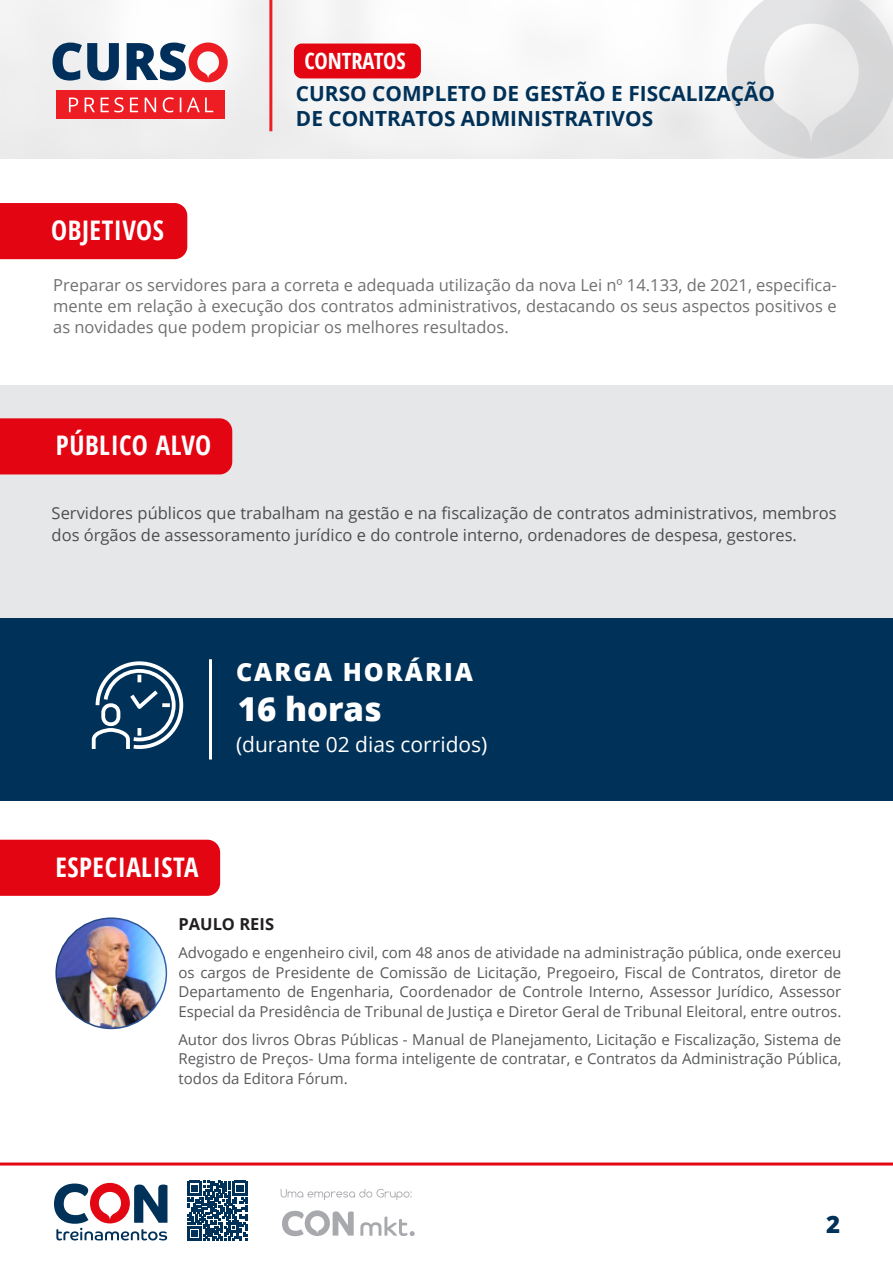
<style>
.page{position:relative;width:893px;height:1263px;background:#fff}
.page>*{position:absolute;margin:0;border:0;box-sizing:border-box;transform-origin:0 0}
.t1{font:800 33px "Open Sans";color:#fff}
.t2{font:700 condensed 27px "Open Sans";letter-spacing:.02em;color:#fff}
.t3{font:800 25.05px "Open Sans";letter-spacing:.08em;color:#fff}
.t4{font:800 24px "Open Sans";color:#003158}
.t5{font:700 condensed 22.35px "Open Sans";color:#fff}
.t6{font:21px "Open Sans";color:#fff}
.t7{font:700 20.85px/25px "Open Sans";color:#003158}
.t8{font:16.5px/21px "Open Sans";color:#707070;text-align:justify}
.t9{font:16.5px/21px "Open Sans";color:#4d4d4d}
.t10{font:700 16.5px "Open Sans";color:#231f20}
.t11{font:15px/19.5px "Open Sans";color:#58595b;text-align:justify}
</style>
<div class="page">
<img style="left:0;top:0;width:893px;height:158px">
<svg style="left:0;top:1162px;width:893px;height:79px"></svg>
<svg style="left:281px;top:1189px;width:131px;height:11px"></svg>
<svg style="left:360px;top:1216px;width:55px;height:20px"></svg>
<svg style="left:282px;top:1210px;width:72px;height:26px"></svg>
<svg style="left:54px;top:1183px;width:113px;height:57px"></svg>
<svg style="left:187px;top:1181px;width:60px;height:60px"></svg>
<hr style="left:269px;top:0;width:3px;height:131px;background:#ee1d23">
<svg style="left:52px;top:43px;width:176px;height:39px"></svg>
<div style="left:56px;top:90px;width:169px;height:28px;background:#ee1d23"></div>
<svg style="left:69px;top:97px;width:144px;height:15px"></svg>
<div style="left:294px;top:44px;width:127px;height:34px;background:#e30512;border-radius:8px"></div>
<div style="left:0;top:385px;width:893px;height:234px;background:#e6e7e9"></div>
<div style="left:0;top:418px;width:232px;height:56px;background:#e30512"></div>
<div style="left:0;top:619px;width:893px;height:182px;background:#003158"></div>
<svg style="left:91px;top:661px;width:93px;height:88px"></svg>
<hr style="left:209px;top:659px;width:3px;height:100px;background:#fff">
<div style="left:0;top:203px;width:187px;height:56px;background:#e30512"></div>
<div style="left:0;top:840px;width:220px;height:56px;background:#e30512"></div>
<img style="left:56px;top:918px;width:110px;height:110px;border-radius:55px">
<div style="left:55px;top:917px;width:112px;height:112px;border:2px solid #fff;border-radius:50%"></div>
<h3 class="t5" style="left:304px;top:45px;width:103px">CONTRATOS</h3>
<h3 class="t7" style="left:296px;top:80px;width:481px">CURSO COMPLETO DE GESTÃO E FISCALIZAÇÃO<br>DE CONTRATOS ADMINISTRATIVOS</h3>
<h2 class="t2" style="left:51px;top:211px;width:114px">OBJETIVOS</h2>
<p class="t8" style="left:53px;top:274px;width:785px">Preparar os servidores para a correta e adequada utilização da nova Lei nº 14.133, de 2021, especifica&shy;mente em relação à execução dos contratos administrativos, destacando os seus aspectos positivos e as novidades que podem propiciar os melhores resultados.</p>
<h2 class="t2" style="left:56px;top:427px;width:157px">PÚBLICO ALVO</h2>
<p class="t9" style="left:52px;top:503px;width:786px">Servidores públicos que trabalham na gestão e na fiscalização de contratos administrativos, membros dos órgãos de assessoramento jurídico e do controle interno, ordenadores de despesa, gestores.</p>
<h3 class="t3" style="left:236px;top:652px;width:238px">CARGA HORÁRIA</h3>
<h1 class="t1" style="left:238px;top:684px;width:146px">16 horas</h1>
<h3 class="t6" style="left:236px;top:729px;width:253px">(durante 02 dias corridos)</h3>
<h2 class="t2" style="left:55px;top:848px;width:145px">ESPECIALISTA</h2>
<p class="t10" style="left:178px;top:912px;width:97px">PAULO REIS</p>
<p class="t11" style="left:178px;top:942px;width:664px">Advogado e engenheiro civil, com 48 anos de atividade na administração pública, onde exerceu os cargos de Presidente de Comissão de Licitação, Pregoeiro, Fiscal de Contratos, diretor de Departamento de Engenharia, Coordenador de Controle Interno, Assessor Jurídico, Assessor Especial da Presidência de Tribunal de Justiça e Diretor Geral de Tribunal Eleitoral, entre outros.</p>
<p class="t11" style="left:178px;top:1029px;width:664px">Autor dos livros Obras Públicas - Manual de Planejamento, Licitação e Fiscalização, Sistema de Registro de Preços- Uma forma inteligente de contratar, e Contratos da Administração Pública, todos da Editora Fórum.</p>
<h3 class="t4" style="left:826px;top:1206px;width:16px">2</h3>
</div>
